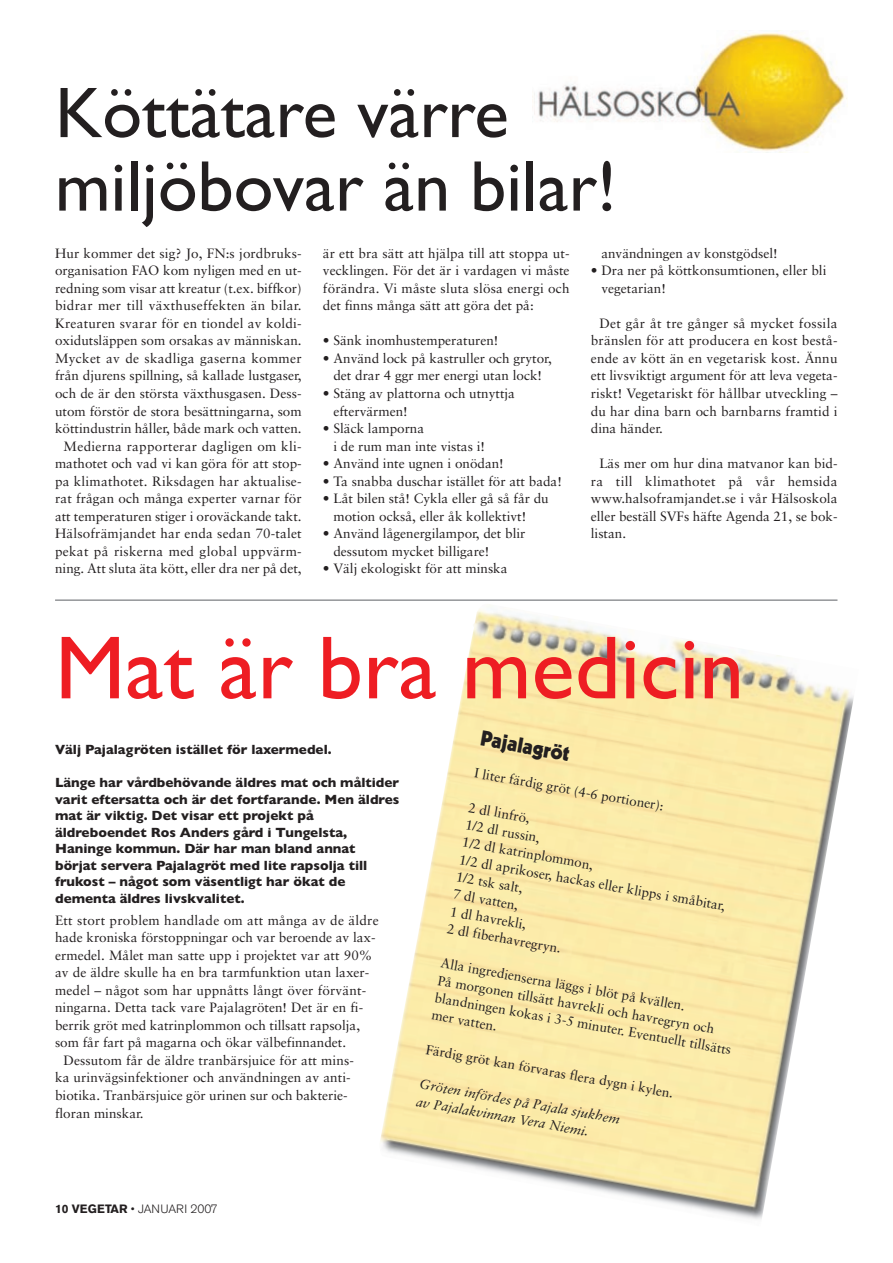
<style>
.page{position:relative;width:893px;height:1263px;background:#fff}
.page>*{position:absolute;margin:0;border:0;box-sizing:border-box;transform-origin:0 0}
.t1{font:90px "Gill Sans";color:#ee1d23}
.t2{font:72px/73.5px "Gill Sans";color:#231f20}
.t3{font:900 21px "Kabel";color:#231f20}
.t4{font:13.5px/17.5px "Sabon";color:#231f20}
.t5{font:700 13.5px/16.5px "Gill Sans";color:#231f20}
.t6{font:italic 13.5px/17.5px "Sabon";color:#231f20}
.t7{font:13.5px "Sabon";letter-spacing:.02em;color:#231f20}
.t8{font:300 12px "Akzidenz Grotesk BE";color:#231f20}
.s1{font-weight:700}
</style>
<div class="page">
<hr style="left:55px;top:599px;width:782px;height:2px;background:#939598">
<img style="left:534px;top:30px;width:313px;height:122px">
<img style="left:380px;top:609px;width:474px;height:611px">
<h2 class="t2" style="left:55px;top:76px;width:563px">Köttätare värre miljöbovar än bilar!</h2>
<p class="t4" style="left:55px;top:244px;width:248px;text-align:right">Hur kommer det sig? Jo, FN:s jordbruks&shy;organisation FAO kom nyligen med en ut&shy;redning som visar att kreatur (t.ex. biffkor) bidrar mer till växthuseffekten än bilar.<br>Kreaturen svarar för en tiondel av koldi&shy;oxidutsläppen som orsakas av människan.<br>Mycket av de skadliga gaserna kommer från djurens spillning, så kallade lustgaser, och de är den största växthusgasen. Dess&shy;utom förstör de stora besättningarna, som köttindustrin håller, både mark och vatten.<br>Medierna rapporterar dagligen om kli&shy;mathotet och vad vi kan göra för att stop&shy;pa klimathotet. Riksdagen har aktualise&shy;rat frågan och många experter varnar för att temperaturen stiger i oroväckande takt.<br>Hälsofrämjandet har enda sedan 70-talet pekat på riskerna med global uppvärm&shy;ning. Att sluta äta kött, eller dra ner på det,</p>
<p class="t4" style="left:323px;top:244px;width:248px;text-align:justify">är ett bra sätt att hjälpa till att stoppa ut&shy;vecklingen. För det är i vardagen vi måste förändra. Vi måste sluta slösa energi och det finns många sätt att göra det på:</p>
<p class="t4" style="left:323px;top:332px;width:177px">• Sänk inomhustemperaturen!</p>
<p class="t4" style="left:323px;top:349px;width:230px;text-align:center">• Använd lock på kastruller och grytor, det drar 4 ggr mer energi utan lock!</p>
<p class="t4" style="left:333px;top:384px;width:183px;text-indent:-11px">• Stäng av plattorna och utnyttja eftervärmen!</p>
<p class="t4" style="left:333px;top:419px;width:153px;text-indent:-11px">• Släck lamporna<br>i de rum man inte vistas i!</p>
<p class="t4" style="left:323px;top:454px;width:182px">• Använd inte ugnen i onödan!</p>
<p class="t4" style="left:323px;top:472px;width:240px">• Ta snabba duschar istället för att bada!</p>
<p class="t4" style="left:333px;top:490px;width:217px;text-indent:-11px">• Låt bilen stå! Cykla eller gå så får du motion också, eller åk kollektivt!</p>
<p class="t4" style="left:333px;top:525px;width:193px;text-indent:-11px">• Använd lågenergilampor, det blir dessutom mycket billigare!</p>
<p class="t4" style="left:323px;top:560px;width:186px">• Välj ekologiskt för att minska</p>
<p class="t4" style="left:601px;top:244px;width:178px">användningen av konstgödsel!</p>
<p class="t4" style="left:601px;top:261px;width:227px;text-indent:-11px">• Dra ner på köttkonsumtionen, eller bli vegetarian!</p>
<p class="t4" style="left:591px;top:314px;width:248px;text-align:justify;text-indent:9px">Det går åt tre gånger så mycket fossila bränslen för att producera en kost bestå&shy;ende av kött än en vegetarisk kost. Ännu ett livsviktigt argument för att leva vegeta&shy;riskt! Vegetariskt för hållbar utveckling – du har dina barn och barnbarns framtid i dina händer.</p>
<p class="t4" style="left:591px;top:454px;width:248px;text-align:justify;text-indent:9px">Läs mer om hur dina matvanor kan bid&shy;ra till klimathotet på vår hemsida www.halsoframjandet.se i vår Hälsoskola eller beställ SVFs häfte Agenda 21, se bok&shy;listan.</p>
<h1 class="t1" style="left:55px;top:616px;width:691px">Mat är bra medicin</h1>
<p class="t5" style="left:55px;top:741px;width:278px">Välj Pajalagröten istället för laxermedel.</p>
<p class="t5" style="left:55px;top:774px;width:346px">Länge har vårdbehövande äldres mat och måltider varit eftersatta och är det fortfarande. Men äldres mat är viktig. Det visar ett projekt på äldreboendet Ros Anders gård i Tungelsta, Haninge kommun. Där har man bland annat börjat servera Pajalagröt med lite rapsolja till frukost – något som väsentligt har ökat de dementa äldres livskvalitet.</p>
<p class="t7" style="left:55px;top:912px;width:325px">Ett stort problem handlade om att många av de äldre</p>
<p class="t4" style="left:55px;top:928px;width:322px">hade kroniska förstoppningar och var beroende av lax-</p>
<p class="t4" style="left:55px;top:946px;width:319px">ermedel. Målet man satte upp i projektet var att 90%</p>
<p class="t4" style="left:55px;top:963px;width:316px">av de äldre skulle ha en bra tarmfunktion utan laxer-</p>
<p class="t4" style="left:55px;top:981px;width:313px">medel – något som har uppnåtts långt över förvänt-</p>
<p class="t4" style="left:55px;top:999px;width:310px">ningarna. Detta tack vare Pajalagröten! Det är en fi-</p>
<p class="t4" style="left:55px;top:1016px;width:307px">berrik gröt med katrinplommon och tillsatt rapsolja,</p>
<p class="t4" style="left:55px;top:1034px;width:293px">som får fart på magarna och ökar välbefinnandet.</p>
<p class="t4" style="left:64px;top:1051px;width:292px">Dessutom får de äldre tranbärsjuice för att mins-</p>
<p class="t4" style="left:55px;top:1069px;width:297px">ka urinvägsinfektioner och användningen av anti-</p>
<p class="t4" style="left:55px;top:1086px;width:294px">biotika. Tranbärsjuice gör urinen sur och bakterie-</p>
<p class="t4" style="left:55px;top:1104px;width:90px">floran minskar.</p>
<h3 class="t3" style="left:483px;top:725px;width:92px;rotate:10deg">Pajalagröt</h3>
<p class="t4" style="left:476px;top:764px;width:194px;rotate:10deg">I liter färdig gröt (4-6 portioner):</p>
<p class="t4" style="left:470px;top:798px;width:272px;rotate:10deg">2 dl linfrö,<br>1/2 dl russin,<br>1/2 dl katrinplommon,<br>1/2 dl aprikoser, hackas eller klipps i småbitar,<br>1/2 tsk salt,<br>7 dl vatten,<br>1 dl havrekli,<br>2 dl fiberhavregryn.</p>
<p class="t4" style="left:443px;top:954px;width:302px;rotate:10deg">Alla ingredienserna läggs i blöt på kvällen.<br>På morgonen tillsätt havrekli och havregryn och blandningen kokas i 3-5 minuter. Eventuellt tillsätts mer vatten.</p>
<p class="t4" style="left:427px;top:1040px;width:253px;rotate:10deg">Färdig gröt kan förvaras flera dygn i kylen.</p>
<p class="t6" style="left:421px;top:1075px;width:205px;rotate:10deg">Gröten infördes på Pajala sjukhem av Pajalakvinnan Vera Niemi.</p>
<p class="t8" style="left:55px;top:1202px;width:164px"><span class="s1">10 VEGETAR</span> • JANUARI 2007</p>
</div>
